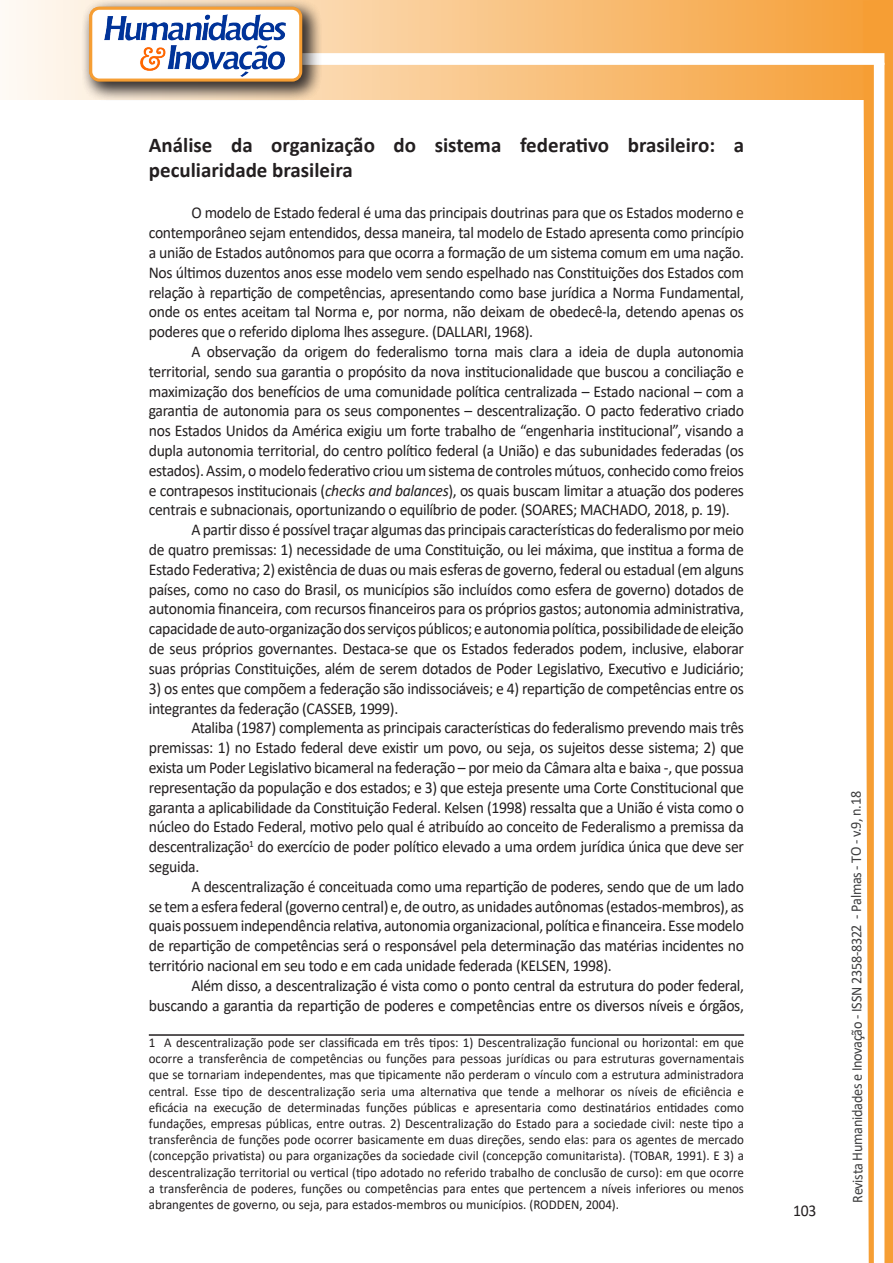
<style>
.page{position:relative;width:893px;height:1263px;background:#fff}
.page>*{position:absolute;margin:0;border:0;box-sizing:border-box;transform-origin:0 0}
.Titulo_2{font:700 21px/25.2px "Calibri";color:#231f20}
.texto{font:16.5px/19.8px "Calibri";letter-spacing:-.02em;color:#231f20;text-align:justify;scale:.95 1}
.t1{font:15px "Calibri";letter-spacing:-.025em;color:#3e3e3f;scale:.95 1}
.Rodapé{font:13.5px/16.2px "Calibri";color:#231f20;text-align:justify;scale:.96 1}
.s1{font-style:italic}
</style>
<div class="page">
<svg style="left:5px;top:0;width:858px;height:100px;background:#f9c484"></svg>
<div style="left:302px;top:53px;width:582px;height:12px;background:#fff;border:2px solid #fff"></div>
<svg style="left:863px;top:0;width:30px;height:1263px"></svg>
<div style="left:81px;top:0;width:241px;height:102px;background:#231f20;opacity:.75"></div>
<div style="left:91px;top:8px;width:210px;height:72px;background:#fff;border-radius:9px"></div>
<img style="left:104px;top:14px;width:181px;height:62px">
<div style="left:89px;top:7px;width:213px;height:75px;border:3px solid #f69e34;border-radius:9px"></div>
<hr style="left:149px;top:1034px;width:595px;height:2px;background:#231f20">
<p class="Titulo_2" style="left:149px;top:132px;width:597px">Análise da organização do sistema federativo brasileiro: a peculiaridade brasileira</p>
<p class="texto" style="left:149px;top:203px;width:628px;text-indent:43px">O modelo de Estado federal é uma das principais doutrinas para que os Estados moderno e contemporâneo sejam entendidos, dessa maneira, tal modelo de Estado apresenta como princípio a união de Estados autônomos para que ocorra a formação de um sistema comum em uma nação.<br>Nos últimos duzentos anos esse modelo vem sendo espelhado nas Constituições dos Estados com relação à repartição de competências, apresentando como base jurídica a Norma Fundamental, onde os entes aceitam tal Norma e, por norma, não deixam de obedecê-la, detendo apenas os poderes que o referido diploma lhes assegure. (DALLARI, 1968).</p>
<p class="texto" style="left:149px;top:341px;width:628px;text-indent:43px">A observação da origem do federalismo torna mais clara a ideia de dupla autonomia territorial, sendo sua garantia o propósito da nova institucionalidade que buscou a conciliação e maximização dos benefícios de uma comunidade política centralizada – Estado nacional – com a garantia de autonomia para os seus componentes – descentralização. O pacto federativo criado nos Estados Unidos da América exigiu um forte trabalho de “engenharia institucional”, visando a dupla autonomia territorial, do centro político federal (a União) e das subunidades federadas (os estados). Assim, o modelo federativo criou um sistema de controles mútuos, conhecido como freios e contrapesos institucionais (<span class="s1">checks and balances</span>), os quais buscam limitar a atuação dos poderes centrais e subnacionais, oportunizando o equilíbrio de poder. (SOARES; MACHADO, 2018, p. 19).</p>
<p class="texto" style="left:149px;top:519px;width:628px;text-indent:43px">A partir disso é possível traçar algumas das principais características do federalismo por meio de quatro premissas: 1) necessidade de uma Constituição, ou lei máxima, que institua a forma de Estado Federativa; 2) existência de duas ou mais esferas de governo, federal ou estadual (em alguns países, como no caso do Brasil, os municípios são incluídos como esfera de governo) dotados de autonomia financeira, com recursos financeiros para os próprios gastos; autonomia administrativa, capacidade de auto-organização dos serviços públicos; e autonomia política, possibilidade de eleição de seus próprios governantes. Destaca-se que os Estados federados podem, inclusive, elaborar suas próprias Constituições, além de serem dotados de Poder Legislativo, Executivo e Judiciário;</p>
<p class="texto" style="left:149px;top:678px;width:628px">3) os entes que compõem a federação são indissociáveis; e 4) repartição de competências entre os integrantes da federação (CASSEB, 1999).</p>
<p class="texto" style="left:149px;top:717px;width:628px;text-indent:43px">Ataliba (1987) complementa as principais características do federalismo prevendo mais três premissas: 1) no Estado federal deve existir um povo, ou seja, os sujeitos desse sistema; 2) que exista um Poder Legislativo bicameral na federação – por meio da Câmara alta e baixa -, que possua representação da população e dos estados; e 3) que esteja presente uma Corte Constitucional que garanta a aplicabilidade da Constituição Federal. Kelsen (1998) ressalta que a União é vista como o núcleo do Estado Federal, motivo pelo qual é atribuído ao conceito de Federalismo a premissa da descentralização<sup>1</sup> do exercício de poder político elevado a uma ordem jurídica única que deve ser seguida.</p>
<p class="texto" style="left:149px;top:876px;width:628px;text-indent:43px">A descentralização é conceituada como uma repartição de poderes, sendo que de um lado se tem a esfera federal (governo central) e, de outro, as unidades autônomas (estados-membros), as quais possuem independência relativa, autonomia organizacional, política e financeira. Esse modelo de repartição de competências será o responsável pela determinação das matérias incidentes no território nacional em seu todo e em cada unidade federada (KELSEN, 1998).</p>
<p class="texto" style="left:149px;top:975px;width:628px;text-align:right">Além disso, a descentralização é vista como o ponto central da estrutura do poder federal, buscando a garantia da repartição de poderes e competências entre os diversos níveis e órgãos,</p>
<p class="Rodapé" style="left:149px;top:1034px;width:621px">1 A descentralização pode ser classificada em três tipos: 1) Descentralização funcional ou horizontal: em que ocorre a transferência de competências ou funções para pessoas jurídicas ou para estruturas governamentais que se tornariam independentes, mas que tipicamente não perderam o vínculo com a estrutura administradora central. Esse tipo de descentralização seria uma alternativa que tende a melhorar os níveis de eficiência e eficácia na execução de determinadas funções públicas e apresentaria como destinatários entidades como fundações, empresas públicas, entre outras. 2) Descentralização do Estado para a sociedade civil: neste tipo a transferência de funções pode ocorrer basicamente em duas direções, sendo elas: para os agentes de mercado (concepção privatista) ou para organizações da sociedade civil (concepção comunitarista). (TOBAR, 1991). E 3) a descentralização territorial ou vertical (tipo adotado no referido trabalho de conclusão de curso): em que ocorre a transferência de poderes, funções ou competências para entes que pertencem a níveis inferiores ou menos abrangentes de governo, ou seja, para estados-membros ou municípios. (RODDEN, 2004).</p>
<p class="texto" style="left:793px;top:1200px;width:26px">103</p>
<p class="t1" style="left:846px;top:1203px;width:435px;rotate:-90deg">Revista Humanidades e Inovação - ISSN 2358-8322 - Palmas - TO - v.9, n.18</p>
</div>
